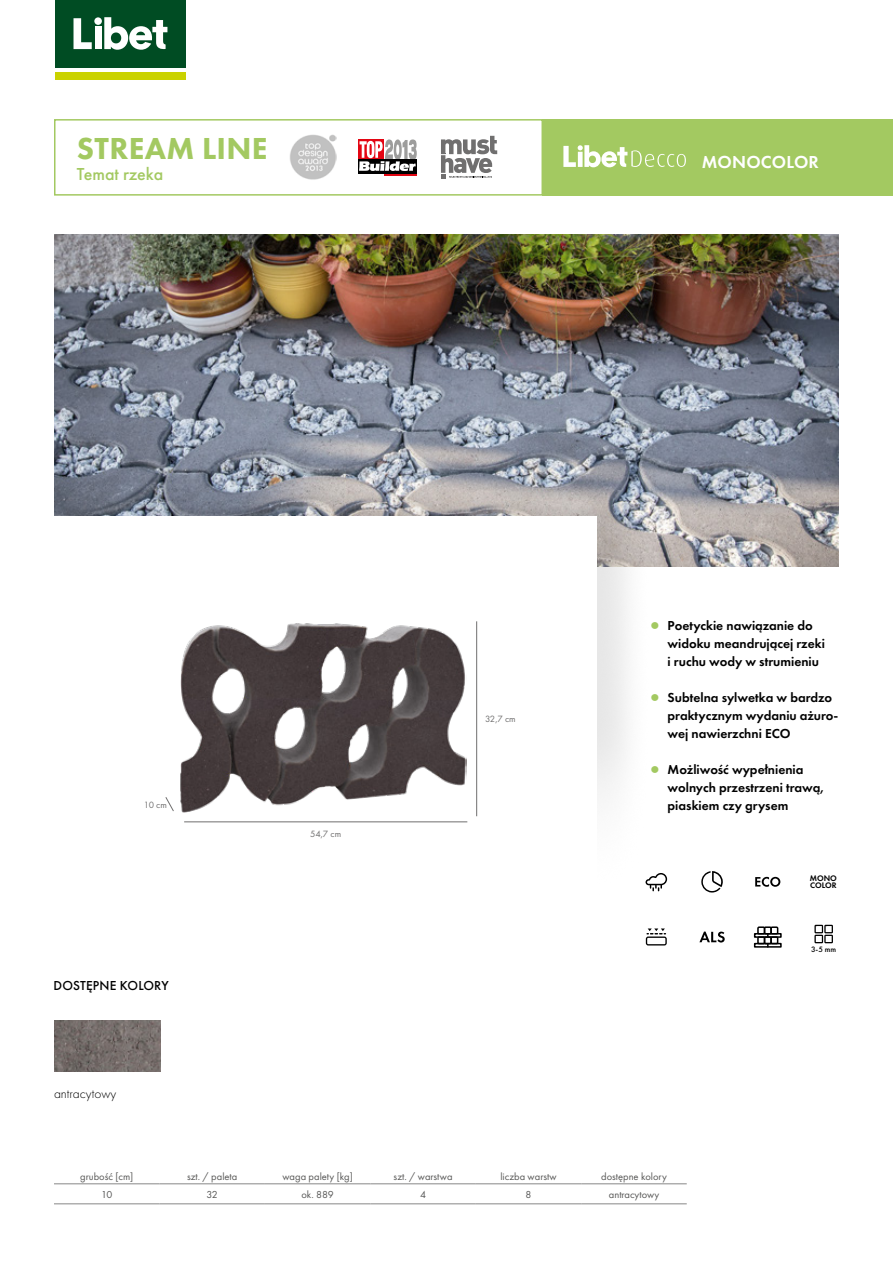
<style>
.page{position:relative;width:893px;height:1263px;background:#fff}
.page>*{position:absolute;margin:0;border:0;box-sizing:border-box;transform-origin:0 0}
.t1{font:800 31.5px "Futura PT";letter-spacing:.01em;color:#a3c961}
.t2{font:500 18px "Futura PT";color:#a3c961}
.t3{font:600 18px "Futura PT";letter-spacing:.01em;color:#fff}
.t4{font:600 13.5px/18px "Futura PT";color:#000}
.t5{font:500 13.5px "Futura PT";letter-spacing:.01em;color:#000}
.t6{font:300 13.5px "Futura PT";color:#000}
.t7{font:10.5px "Futura PT";color:#575756}
.t8{font:9.45px "Futura PT";letter-spacing:-.015em;color:#706f6f}
.t9{font:8.4px/7.2px "Futura TOT Dem";color:#000}
.t10{font:500 8.1px "Futura PT";color:#000}
.s1{font-family:"Futura TOT";font-weight:300;color:#a3c961}
</style>
<div class="page">
<div style="left:542px;top:119px;width:351px;height:77px;background:#a3c961"></div>
<svg style="left:563px;top:145px;width:123px;height:22px"></svg>
<img style="left:54px;top:235px;width:785px;height:332px">
<div style="left:120px;top:478px;width:534px;height:441px;background:#000;opacity:.1"></div>
<div style="left:40px;top:517px;width:557px;height:411px;background:#fff"></div>
<div style="left:55px;top:0;width:131px;height:67px;background:#004c23"></div>
<svg style="left:74px;top:18px;width:18px;height:31px"></svg>
<div style="left:94px;top:17px;width:8px;height:8px;background:#fff;border-radius:50%"></div>
<div style="left:95px;top:27px;width:7px;height:22px;background:#fff"></div>
<svg style="left:104px;top:17px;width:63px;height:33px"></svg>
<div style="left:55px;top:72px;width:131px;height:8px;background:#cad200"></div>
<div style="left:54px;top:119px;width:489px;height:77px;border:2px solid #a3c961"></div>
<img style="left:290px;top:134px;width:47px;height:46px">
<svg style="left:441px;top:136px;width:56px;height:43px"></svg>
<div style="left:358px;top:140px;width:26px;height:21px;background:#e30613"></div>
<hr style="left:384px;top:173px;width:33px;height:3px;background:#e30613">
<div style="left:358px;top:159px;width:59px;height:14px;background:#000"></div>
<svg style="left:359px;top:139px;width:58px;height:32px"></svg>
<img style="left:180px;top:623px;width:287px;height:189px">
<hr style="left:184px;top:822px;width:283px;height:1px;background:#706f6f">
<svg style="left:165px;top:797px;width:9px;height:14px"></svg>
<hr style="left:476px;top:621px;width:1px;height:195px;background:#706f6f">
<svg style="left:701px;top:871px;width:22px;height:21px"></svg>
<svg style="left:755px;top:877px;width:25px;height:10px"></svg>
<svg style="left:699px;top:931px;width:26px;height:11px"></svg>
<div style="left:757px;top:936px;width:8px;height:8px;border:2px solid #000"></div>
<div style="left:764px;top:936px;width:8px;height:8px;border:2px solid #000"></div>
<div style="left:770px;top:936px;width:8px;height:8px;border:2px solid #000"></div>
<div style="left:754px;top:943px;width:28px;height:5px;border:2px solid #000"></div>
<div style="left:754px;top:933px;width:28px;height:5px;border:2px solid #000"></div>
<div style="left:757px;top:926px;width:8px;height:8px;border:2px solid #000"></div>
<div style="left:764px;top:926px;width:8px;height:8px;border:2px solid #000"></div>
<div style="left:770px;top:926px;width:8px;height:8px;border:2px solid #000"></div>
<svg style="left:646px;top:928px;width:21px;height:17px"></svg>
<svg style="left:814px;top:925px;width:19px;height:18px"></svg>
<svg style="left:645px;top:873px;width:22px;height:18px"></svg>
<img style="left:54px;top:1020px;width:106px;height:51px">
<hr style="left:54px;top:1203px;width:105px;height:1px;background:#878787">
<hr style="left:159px;top:1203px;width:106px;height:1px;background:#878787">
<hr style="left:265px;top:1203px;width:105px;height:1px;background:#878787">
<hr style="left:370px;top:1203px;width:106px;height:1px;background:#878787">
<hr style="left:476px;top:1203px;width:105px;height:1px;background:#878787">
<hr style="left:581px;top:1203px;width:106px;height:1px;background:#878787">
<hr style="left:54px;top:1183px;width:105px;height:1px;background:#878787">
<hr style="left:159px;top:1183px;width:106px;height:1px;background:#878787">
<hr style="left:265px;top:1183px;width:105px;height:1px;background:#878787">
<hr style="left:370px;top:1183px;width:106px;height:1px;background:#878787">
<hr style="left:476px;top:1183px;width:105px;height:1px;background:#878787">
<hr style="left:581px;top:1183px;width:106px;height:1px;background:#878787">
<h1 class="t1" style="left:77px;top:128px;width:192px">STREAM LINE</h1>
<h2 class="t2" style="left:77px;top:163px;width:88px">Temat rzeka</h2>
<h2 class="t3" style="left:702px;top:150px;width:119px">MONOCOLOR</h2>
<p class="t8" style="left:144px;top:799px;width:24px">10 cm</p>
<p class="t5" style="left:54px;top:977px;width:117px">DOSTĘPNE KOLORY</p>
<p class="t6" style="left:54px;top:1086px;width:64px">antracytowy</p>
<p class="t8" style="left:310px;top:828px;width:32px">54,7 cm</p>
<p class="t8" style="left:485px;top:714px;width:32px">32,7 cm</p>
<p class="t4" style="left:668px;top:616px;width:159px;text-indent:-17px"><span class="s1">▯</span> Poetyckie nawiązanie do widoku meandrującej rzeki i ruchu wody w strumieniu</p>
<p class="t4" style="left:668px;top:688px;width:172px;text-indent:-17px"><span class="s1">▯</span> Subtelna sylwetka w bardzo praktycznym wydaniu ażuro&shy;wej nawierzchni ECO</p>
<p class="t4" style="left:668px;top:760px;width:158px;text-indent:-17px"><span class="s1">▯</span> Możliwość wypełnienia wolnych przestrzeni trawą, piaskiem czy grysem</p>
<p class="t9" style="left:810px;top:874px;width:29px">MONO<br>COLOR</p>
<p class="t10" style="left:811px;top:944px;width:27px">3-5 mm</p>
<p class="t7" style="left:80px;top:1170px;width:55px">grubość [cm]</p>
<p class="t7" style="left:187px;top:1170px;width:52px">szt. / paleta</p>
<p class="t7" style="left:282px;top:1170px;width:72px">waga palety [kg]</p>
<p class="t7" style="left:394px;top:1170px;width:60px">szt. / warstwa</p>
<p class="t7" style="left:500px;top:1170px;width:58px">liczba warstw</p>
<p class="t7" style="left:601px;top:1170px;width:67px">dostępne kolory</p>
<p class="t7" style="left:101px;top:1188px;width:13px">10</p>
<p class="t7" style="left:206px;top:1188px;width:13px">32</p>
<p class="t7" style="left:301px;top:1188px;width:34px">ok. 889</p>
<p class="t7" style="left:420px;top:1188px;width:7px">4</p>
<p class="t7" style="left:526px;top:1188px;width:7px">8</p>
<p class="t7" style="left:609px;top:1188px;width:52px">antracytowy</p>
</div>
